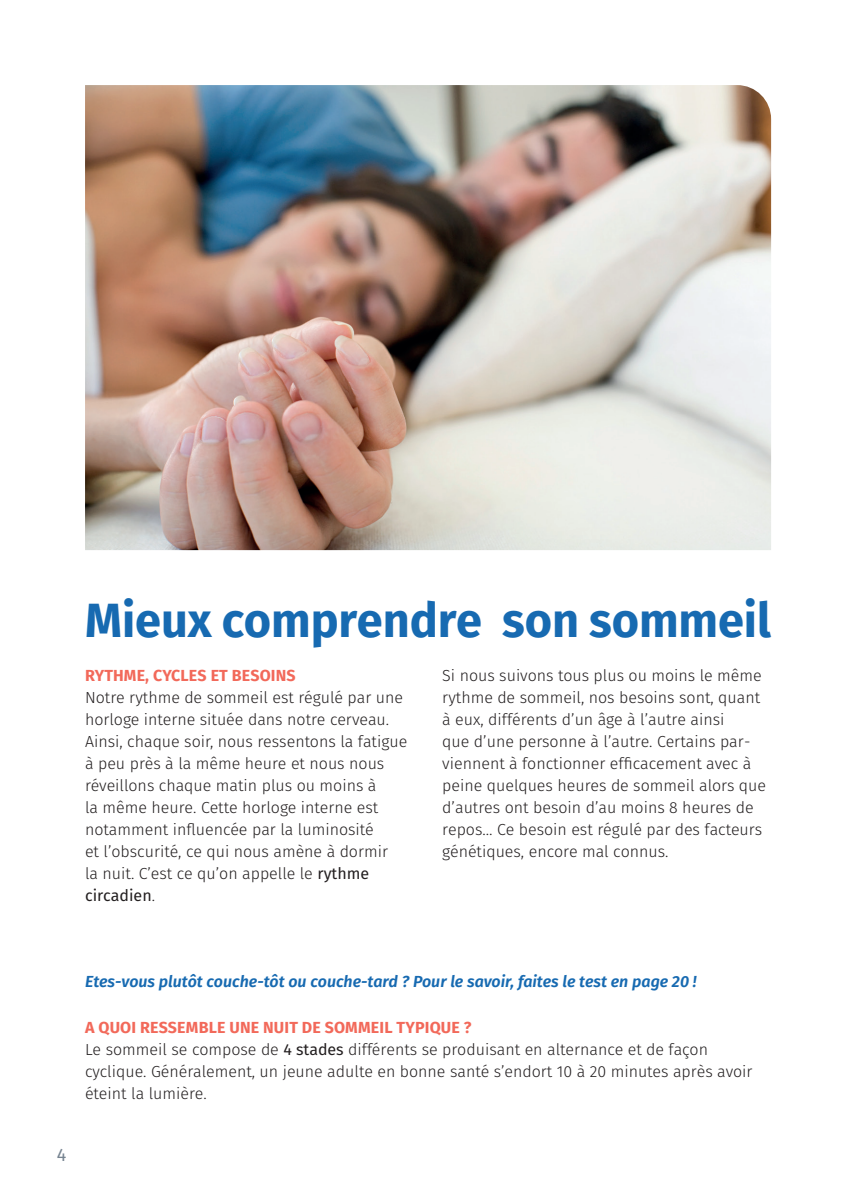
<style>
.page{position:relative;width:842px;height:1191px;background:#fff}
.page>*{position:absolute;margin:0;border:0;box-sizing:border-box;transform-origin:0 0}
.t1{font:700 48px "Fira Sans";color:#176ab1}
.t2{font:18px "Fira Sans";color:#778491}
.t3{font:300 16px/22px "Fira Sans";color:#231f20}
.t4{font:italic 600 16px "Fira Sans";color:#176ab1}
.t5{font:700 16px "Fira Sans";letter-spacing:.01em;color:#f2695a}
.s1{font-weight:400}
.s2{font-weight:700;color:#f2695a}
</style>
<div class="page">
<img style="left:85px;top:85px;width:686px;height:465px">
<h1 class="t1" style="left:85px;top:587px;width:687px">Mieux comprendre son sommeil</h1>
<p class="t5" style="left:85px;top:664px;width:212px">RYTHME, CYCLES ET BESOINS</p>
<p class="t3" style="left:85px;top:686px;width:324px">Notre rythme de sommeil est régulé par une horloge interne située dans notre cerveau.<br>Ainsi, chaque soir, nous ressentons la fatigue à peu près à la même heure et nous nous réveillons chaque matin plus ou moins à<br>la même heure. Cette horloge interne est notamment influencée par la luminosité<br>et l’obscurité, ce qui nous amène à dormir<br>la nuit. C’est ce qu’on appelle le <span class="s1">rythme circadien</span>.</p>
<p class="t3" style="left:442px;top:664px;width:325px">Si nous suivons tous plus ou moins le même rythme de sommeil, nos besoins sont, quant à eux, différents d’un âge à l’autre ainsi<br>que d’une personne à l’autre. Certains par&shy;viennent à fonctionner efficacement avec à peine quelques heures de sommeil alors que d’autres ont besoin d’au moins 8 heures de repos… Ce besoin est régulé par des facteurs génétiques, encore mal connus.</p>
<p class="t4" style="left:85px;top:970px;width:613px">Etes-vous plutôt couche-tôt ou couche-tard ? Pour le savoir, faites le test en page 20 !</p>
<p class="t3" style="left:85px;top:1016px;width:669px"><span class="s2">A QUOI RESSEMBLE UNE NUIT DE SOMMEIL TYPIQUE ?<br></span>Le sommeil se compose de <span class="s1">4 stades</span> différents se produisant en alternance et de façon cyclique. Généralement, un jeune adulte en bonne santé s’endort 10 à 20 minutes après avoir éteint la lumière.</p>
<p class="t2" style="left:57px;top:1142px;width:11px">4</p>
</div>
